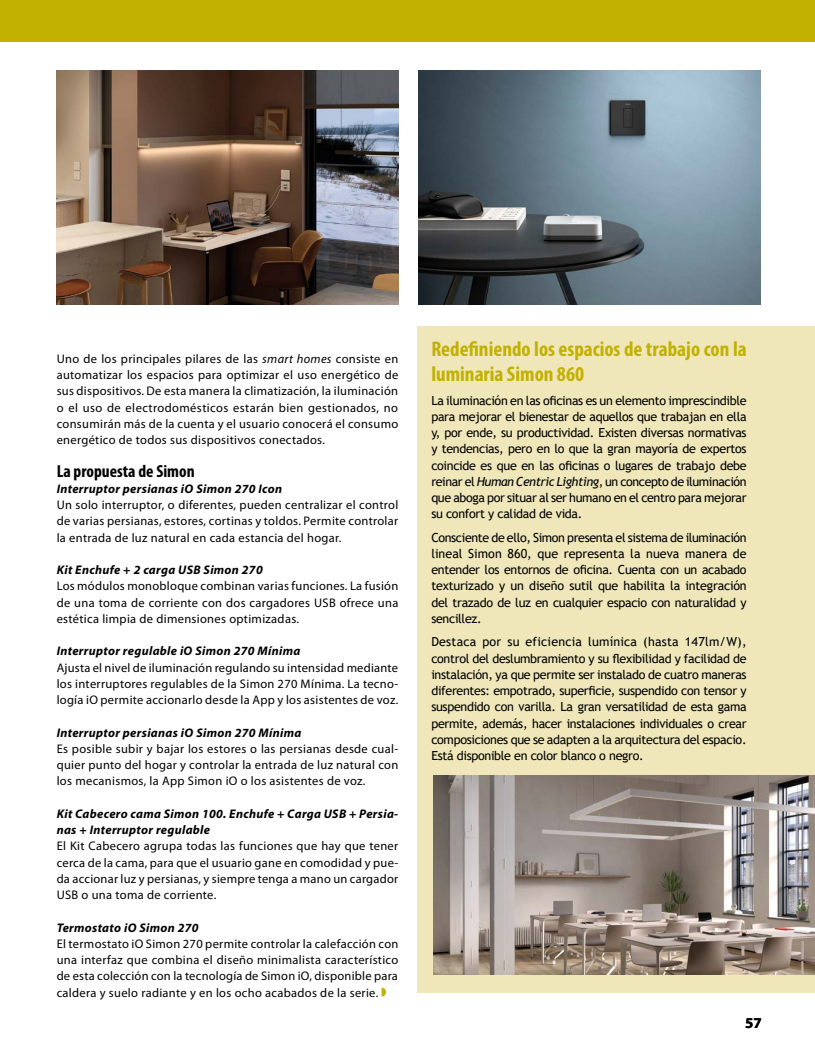
<style>
.page{position:relative;width:815px;height:1063px;background:#fff}
.page>*{position:absolute;margin:0;border:0;box-sizing:border-box;transform-origin:0 0}
.t1{font:700 condensed 21.25px/25.5px "Myriad Pro";color:#c2b100}
.t2{font:700 condensed 17.5px "Myriad Pro";color:#000}
.t3{font:700 15px "Myriad Pro";color:#000}
.t4{font:12.5px/16.2px "Myriad Pro";letter-spacing:.025em;color:#000;text-align:justify}
.t5{font:12.5px/16.2px "Trebuchet MS";letter-spacing:-.025em;color:#000;text-align:justify}
.t6{font:italic 700 12.5px/16.2px "Myriad Pro";letter-spacing:.025em;color:#000}
.s1{font-style:italic}
</style>
<div class="page">
<img style="left:57px;top:71px;width:342px;height:234px">
<img style="left:418px;top:71px;width:343px;height:234px">
<div style="left:0;top:0;width:815px;height:41px;background:#c2b100"></div>
<div style="left:417px;top:326px;width:398px;height:666px;background:#efe7ba"></div>
<svg style="left:382px;top:988px;width:4px;height:9px"></svg>
<img style="left:433px;top:776px;width:382px;height:198px">
<p class="t4" style="left:57px;top:350px;width:343px">Uno de los principales pilares de las <span class="s1">smart homes</span> consiste en automatizar los espacios para optimizar el uso energético de sus dispositivos. De esta manera la climatización, la iluminación o el uso de electrodomésticos estarán bien gestionados, no consumirán más de la cuenta y el usuario conocerá el consumo energético de todos sus dispositivos conectados.</p>
<h2 class="t2" style="left:57px;top:460px;width:140px">La propuesta de Simon</h2>
<p class="t6" style="left:57px;top:480px;width:227px">Interruptor persianas iO Simon 270 Icon</p>
<p class="t4" style="left:57px;top:497px;width:343px">Un solo interruptor, o diferentes, pueden centralizar el control de varias persianas, estores, cortinas y toldos. Permite controlar la entrada de luz natural en cada estancia del hogar.</p>
<p class="t6" style="left:57px;top:561px;width:208px">Kit Enchufe + 2 carga USB Simon 270</p>
<p class="t4" style="left:57px;top:578px;width:343px">Los módulos monobloque combinan varias funciones. La fusión de una toma de corriente con dos cargadores USB ofrece una estética limpia de dimensiones optimizadas.</p>
<p class="t6" style="left:57px;top:643px;width:245px">Interruptor regulable iO Simon 270 Mínima</p>
<p class="t4" style="left:57px;top:659px;width:343px">Ajusta el nivel de iluminación regulando su intensidad mediante los interruptores regulables de la Simon 270 Mínima. La tecno&shy;logía iO permite accionarlo desde la App y los asistentes de voz.</p>
<p class="t6" style="left:57px;top:724px;width:246px">Interruptor persianas iO Simon 270 Mínima</p>
<p class="t4" style="left:57px;top:740px;width:343px">Es posible subir y bajar los estores o las persianas desde cual&shy;quier punto del hogar y controlar la entrada de luz natural con los mecanismos, la App Simon iO o los asistentes de voz.</p>
<p class="t6" style="left:57px;top:805px;width:343px">Kit Cabecero cama Simon 100. Enchufe + Carga USB + Persia&shy;nas + Interruptor regulable</p>
<p class="t4" style="left:57px;top:838px;width:343px">El Kit Cabecero agrupa todas las funciones que hay que tener cerca de la cama, para que el usuario gane en comodidad y pue&shy;da accionar luz y persianas, y siempre tenga a mano un cargador USB o una toma de corriente.</p>
<p class="t6" style="left:57px;top:919px;width:144px">Termostato iO Simon 270</p>
<p class="t4" style="left:57px;top:935px;width:343px">El termostato iO Simon 270 permite controlar la calefacción con una interfaz que combina el diseño minimalista característico de esta colección con la tecnología de Simon iO, disponible para caldera y suelo radiante y en los ocho acabados de la serie.</p>
<h1 class="t1" style="left:431px;top:336px;width:317px">Redefiniendo los espacios de trabajo con la luminaria Simon 860</h1>
<p class="t5" style="left:431px;top:392px;width:317px">La iluminación en las oficinas es un elemento imprescindible para mejorar el bienestar de aquellos que trabajan en ella y, por ende, su productividad. Existen diversas normativas y tendencias, pero en lo que la gran mayoría de expertos coincide es que en las oficinas o lugares de trabajo debe reinar el <span class="s1">Human Centric Lighting</span>, un concepto de iluminación que aboga por situar al ser humano en el centro para mejorar su confort y calidad de vida.</p>
<p class="t5" style="left:431px;top:529px;width:317px">Consciente de ello, Simon presenta el sistema de iluminación lineal Simon 860, que representa la nueva manera de entender los entornos de oficina. Cuenta con un acabado texturizado y un diseño sutil que habilita la integración del trazado de luz en cualquier espacio con naturalidad y sencillez.</p>
<p class="t5" style="left:431px;top:634px;width:317px">Destaca por su eficiencia lumínica (hasta 147lm/W), control del deslumbramiento y su flexibilidad y facilidad de instalación, ya que permite ser instalado de cuatro maneras diferentes: empotrado, superficie, suspendido con tensor y suspendido con varilla. La gran versatilidad de esta gama permite, además, hacer instalaciones individuales o crear composiciones que se adapten a la arquitectura del espacio.<br>Está disponible en color blanco o negro.</p>
<p class="t3" style="left:745px;top:1014px;width:18px">57</p>
</div>
